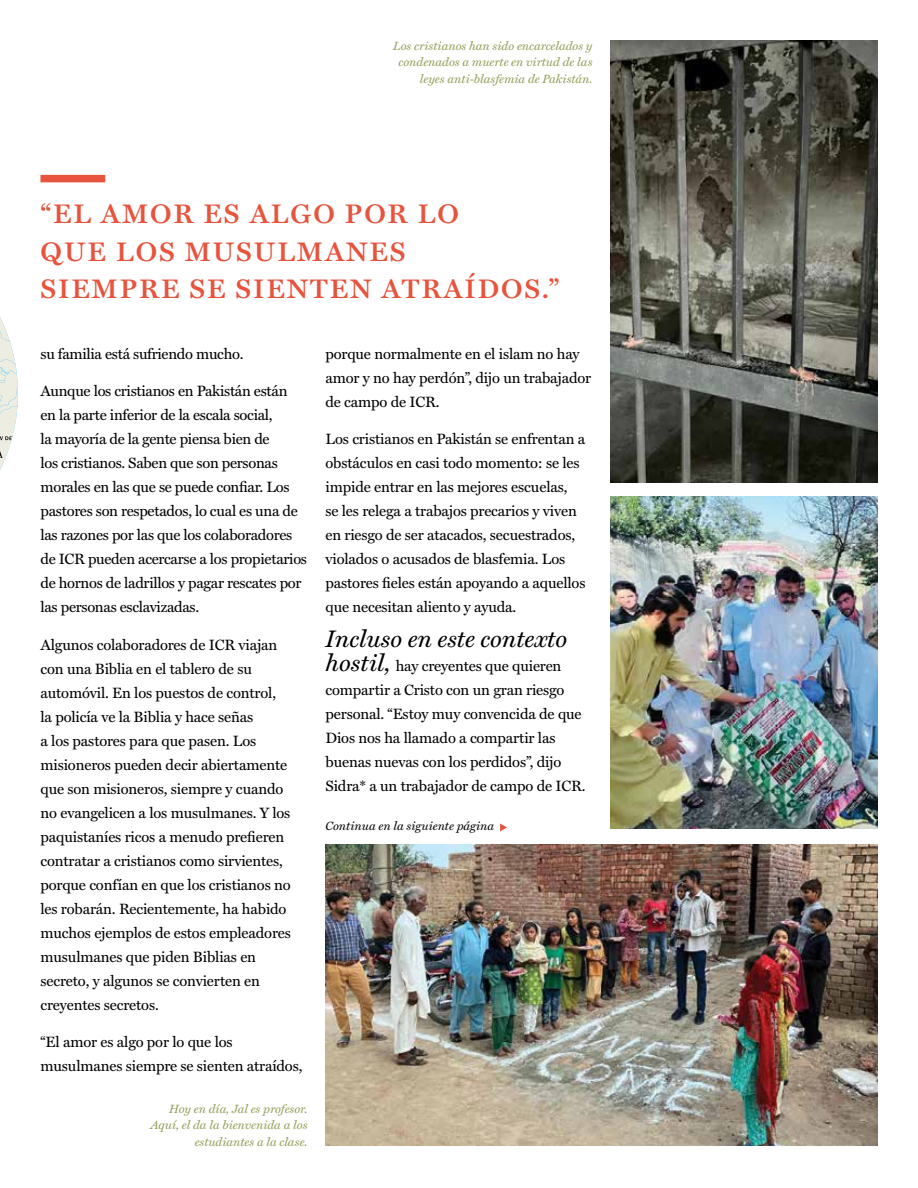
<style>
.page{position:relative;width:918px;height:1188px;background:#fff}
.page>*{position:absolute;margin:0;border:0;box-sizing:border-box;transform-origin:0 0}
.t1{font:600 27px/37.5px "Miller Text";letter-spacing:.07em;color:#e7533d}
.t2{font:italic 24px "Miller Text";color:#000}
.t3{font:15px/24px "Miller Text";letter-spacing:-.01em;color:#000}
.t4{font:italic 12px/16.5px "Miller Text";color:#929f58;text-align:right}
.t5{font:italic 12px "Miller Text";color:#000}
.s1{font-style:italic;font-size:24px}
</style>
<div class="page">
<img style="left:610px;top:40px;width:268px;height:443px">
<img style="left:610px;top:496px;width:268px;height:332px">
<div style="left:40px;top:175px;width:65px;height:7px;background:#e7533d"></div>
<img style="left:326px;top:845px;width:552px;height:301px">
<svg style="left:0;top:317px;width:18px;height:153px"></svg>
<svg style="left:500px;top:823px;width:7px;height:8px"></svg>
<p class="t4" style="left:393px;top:36px;width:201px">Los cristianos han sido encarcelados y condenados a muerte en virtud de las leyes anti-blasfemia de Pakistán.</p>
<h1 class="t1" style="left:40px;top:194px;width:520px">“EL AMOR ES ALGO POR LO<br>QUE LOS MUSULMANES<br>SIEMPRE SE SIENTEN ATRAÍDOS.”</h1>
<p class="t3" style="left:40px;top:340px;width:205px">su familia está sufriendo mucho.</p>
<p class="t3" style="left:40px;top:378px;width:268px">Aunque los cristianos en Pakistán están<br>en la parte inferior de la escala social,<br>la mayoría de la gente piensa bien de<br>los cristianos. Saben que son personas morales en las que se puede confiar. Los pastores son respetados, lo cual es una de las razones por las que los colaboradores de ICR pueden acercarse a los propietarios de hornos de ladrillos y pagar rescates por las personas esclavizadas.</p>
<p class="t3" style="left:40px;top:631px;width:252px">Algunos colaboradores de ICR viajan con una Biblia en el tablero de su automóvil. En los puestos de control, la policía ve la Biblia y hace señas<br>a los pastores para que pasen. Los misioneros pueden decir abiertamente que son misioneros, siempre y cuando no evangelicen a los musulmanes. Y los paquistaníes ricos a menudo prefieren contratar a cristianos como sirvientes, porque confían en que los cristianos no les robarán. Recientemente, ha habido muchos ejemplos de estos empleadores musulmanes que piden Biblias en secreto, y algunos se convierten en creyentes secretos.</p>
<p class="t3" style="left:40px;top:1029px;width:264px">“El amor es algo por lo que los musulmanes siempre se sienten atraídos,</p>
<p class="t4" style="left:151px;top:1100px;width:158px">Hoy en día, Jal es profesor.<br>Aquí, el da la bienvenida a los estudiantes a la clase.</p>
<p class="t3" style="left:326px;top:340px;width:267px">porque normalmente en el islam no hay amor y no hay perdón”, dijo un trabajador de campo de ICR.</p>
<p class="t3" style="left:326px;top:426px;width:262px">Los cristianos en Pakistán se enfrentan a obstáculos en casi todo momento: se les impide entrar en las mejores escuelas,<br>se les relega a trabajos precarios y viven en riesgo de ser atacados, secuestrados, violados o acusados de blasfemia. Los pastores fieles están apoyando a aquellos que necesitan aliento y ayuda.</p>
<h2 class="t2" style="left:326px;top:619px;width:243px">Incluso en este contexto</h2>
<p class="t3" style="left:325px;top:652px;width:262px"><span class="s1">hostil,</span> hay creyentes que quieren compartir a Cristo con un gran riesgo personal. “Estoy muy convencida de que Dios nos ha llamado a compartir las buenas nuevas con los perdidos”, dijo Sidra* a un trabajador de campo de ICR.</p>
<p class="t5" style="left:325px;top:817px;width:170px">Continua en la siguiente página</p>
</div>
